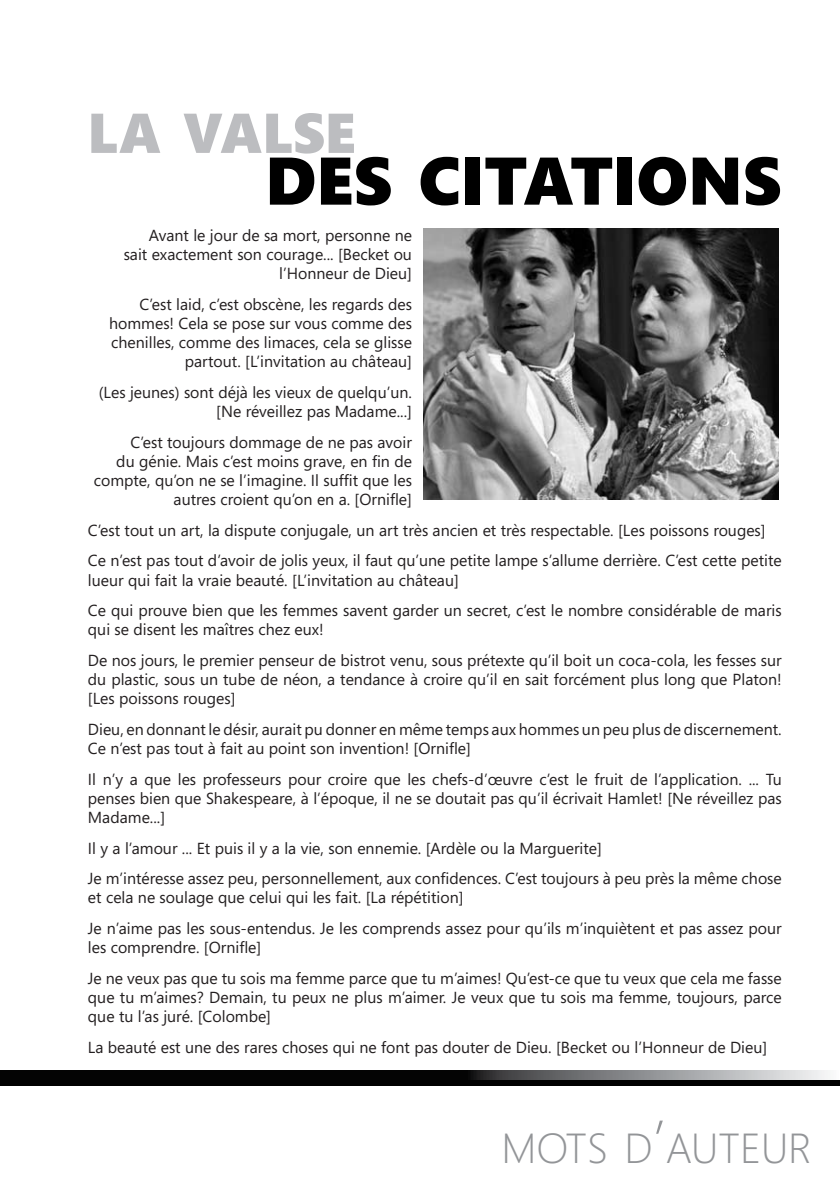
<style>
.page{position:relative;width:840px;height:1191px;background:#fff}
.page>*{position:absolute;margin:0;border:0;box-sizing:border-box;transform-origin:0 0}
.t1{font:900 67.2px "Segoe";color:#000}
.t2{font:900 56px "Segoe";color:#bcbdc0}
.t3{font:300 42px "Segoe";color:#939598}
.t4{font:16px/19.2px "Segoe";color:#231f20}
.s1{font-size:60px}
</style>
<div class="page">
<svg style="left:0;top:1071px;width:828px;height:9px;background:#404142"></svg>
<div style="left:0;top:1080px;width:839px;height:6px;background:#000"></div>
<img style="left:423px;top:229px;width:355px;height:270px">
<h2 class="t2" style="left:87px;top:93px;width:269px">LA VALSE</h2>
<h1 class="t1" style="left:265px;top:133px;width:517px">DES CITATIONS</h1>
<p class="t4" style="left:124px;top:225px;width:290px;text-align:right">Avant le jour de sa mort, personne ne sait exactement son courage... [Becket ou l’Honneur de Dieu]</p>
<p class="t4" style="left:109px;top:294px;width:304px;text-align:right">C’est laid, c’est obscène, les regards des hommes! Cela se pose sur vous comme des chenilles, comme des limaces, cela se glisse partout. [L’invitation au château]</p>
<p class="t4" style="left:99px;top:382px;width:314px;text-align:right">(Les jeunes) sont déjà les vieux de quelqu’un. [Ne réveillez pas Madame...]</p>
<p class="t4" style="left:94px;top:432px;width:319px;text-align:right">C’est toujours dommage de ne pas avoir<br>du génie. Mais c’est moins grave, en fin de compte, qu’on ne se l’imagine. Il suffit que les autres croient qu’on en a. [Ornifle]</p>
<p class="t4" style="left:88px;top:514px;width:695px;line-height:30.6px">C’est tout un art, la dispute conjugale, un art très ancien et très respectable. [Les poissons rouges]<br>Ce n’est pas tout d’avoir de jolis yeux, il faut qu’une petite lampe s’allume derrière. C’est cette petite</p>
<p class="t4" style="left:88px;top:564px;width:695px;line-height:30.6px">lueur qui fait la vraie beauté. [L’invitation au château]<br>Ce qui prouve bien que les femmes savent garder un secret, c’est le nombre considérable de maris</p>
<p class="t4" style="left:88px;top:614px;width:695px;line-height:30.6px">qui se disent les maîtres chez eux!<br>De nos jours, le premier penseur de bistrot venu, sous prétexte qu’il boit un coca-cola, les fesses sur</p>
<p class="t4" style="left:88px;top:669px;width:695px">du plastic, sous un tube de néon, a tendance à croire qu’il en sait forcément plus long que Platon! [Les poissons rouges]</p>
<p class="t4" style="left:88px;top:719px;width:695px">Dieu, en donnant le désir, aurait pu donner en même temps aux hommes un peu plus de discernement.<br>Ce n’est pas tout à fait au point son invention! [Ornifle]</p>
<p class="t4" style="left:88px;top:769px;width:695px;text-align:justify">Il n’y a que les professeurs pour croire que les chefs-d’œuvre c’est le fruit de l’application. ... Tu penses bien que Shakespeare, à l’époque, il ne se doutait pas qu’il écrivait Hamlet! [Ne réveillez pas Madame...]</p>
<p class="t4" style="left:88px;top:832px;width:695px;line-height:30.6px">Il y a l’amour ... Et puis il y a la vie, son ennemie. [Ardèle ou la Marguerite]<br>Je m’intéresse assez peu, personnellement, aux confidences. C’est toujours à peu près la même chose</p>
<p class="t4" style="left:88px;top:882px;width:695px;line-height:30.6px">et cela ne soulage que celui qui les fait. [La répétition]<br>Je n’aime pas les sous-entendus. Je les comprends assez pour qu’ils m’inquiètent et pas assez pour</p>
<p class="t4" style="left:88px;top:931px;width:695px;line-height:30.6px">les comprendre. [Ornifle]<br>Je ne veux pas que tu sois ma femme parce que tu m’aimes! Qu’est-ce que tu veux que cela me fasse</p>
<p class="t4" style="left:88px;top:987px;width:695px">que tu m’aimes? Demain, tu peux ne plus m’aimer. Je veux que tu sois ma femme, toujours, parce que tu l’as juré. [Colombe]</p>
<p class="t4" style="left:88px;top:1037px;width:680px">La beauté est une des rares choses qui ne font pas douter de Dieu. [Becket ou l’Honneur de Dieu]</p>
<h3 class="t3" style="left:501px;top:1119px;width:311px">MOTS D<span class="s1">’</span>AUTEUR</h3>
</div>
